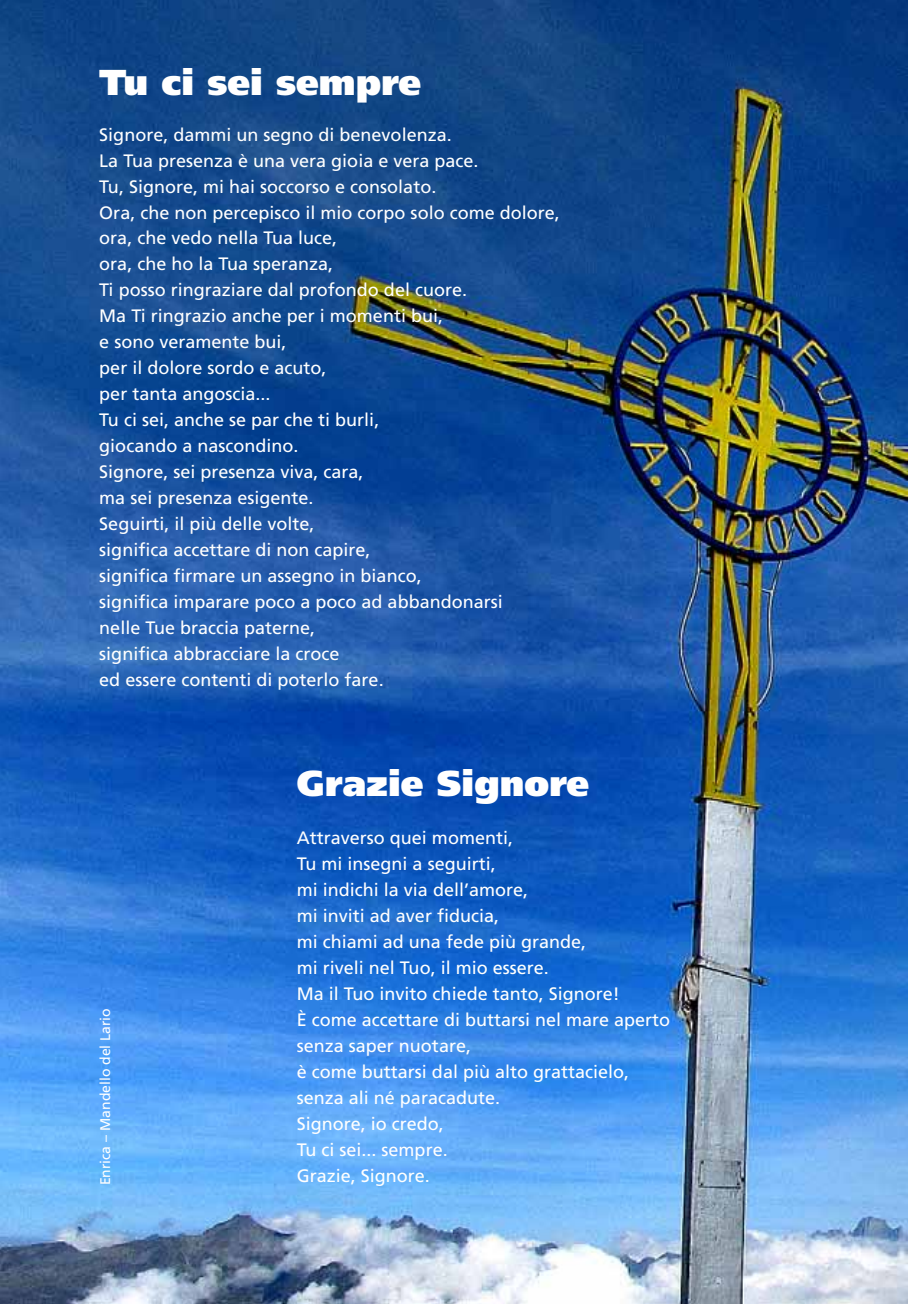
<style>
.page{position:relative;width:908px;height:1304px;background:#fff}
.page>*{position:absolute;margin:0;border:0;box-sizing:border-box;transform-origin:0 0}
.t1{font:900 36px "Frutiger";color:#fff}
.t2{font:18px/26px "Frutiger";color:#fff}
.t3{font:14px "Frutiger";color:#fff}
</style>
<div class="page">
<img style="left:0;top:0;width:907px;height:1304px">
<h1 class="t1" style="left:99px;top:61px;width:323px">Tu ci sei sempre</h1>
<p class="t2" style="left:99px;top:121px;width:462px">Signore, dammi un segno di benevolenza.<br>La Tua presenza è una vera gioia e vera pace.<br>Tu, Signore, mi hai soccorso e consolato.<br>Ora, che non percepisco il mio corpo solo come dolore, ora, che vedo nella Tua luce,<br>ora, che ho la Tua speranza,<br>Ti posso ringraziare dal profondo del cuore.<br>Ma Ti ringrazio anche per i momenti bui,<br>e sono veramente bui,<br>per il dolore sordo e acuto,<br>per tanta angoscia...<br>Tu ci sei, anche se par che ti burli,<br>giocando a nascondino.<br>Signore, sei presenza viva, cara,<br>ma sei presenza esigente.<br>Seguirti, il più delle volte,<br>significa accettare di non capire,<br>significa firmare un assegno in bianco,<br>significa imparare poco a poco ad abbandonarsi<br>nelle Tue braccia paterne,<br>significa abbracciare la croce<br>ed essere contenti di poterlo fare.</p>
<p class="t3" style="left:97px;top:1185px;width:179px;rotate:-90deg">Enrica – Mandello del Lario</p>
<h1 class="t1" style="left:297px;top:761px;width:294px">Grazie Signore</h1>
<p class="t2" style="left:297px;top:825px;width:375px">Attraverso quei momenti,<br>Tu mi insegni a seguirti,<br>mi indichi la via dell’amore,<br>mi inviti ad aver fiducia,<br>mi chiami ad una fede più grande,<br>mi riveli nel Tuo, il mio essere.<br>Ma il Tuo invito chiede tanto, Signore!<br>È come accettare di buttarsi nel mare aperto senza saper nuotare,<br>è come buttarsi dal più alto grattacielo, senza ali né paracadute.<br>Signore, io credo,<br>Tu ci sei... sempre.<br>Grazie, Signore.</p>
</div>
